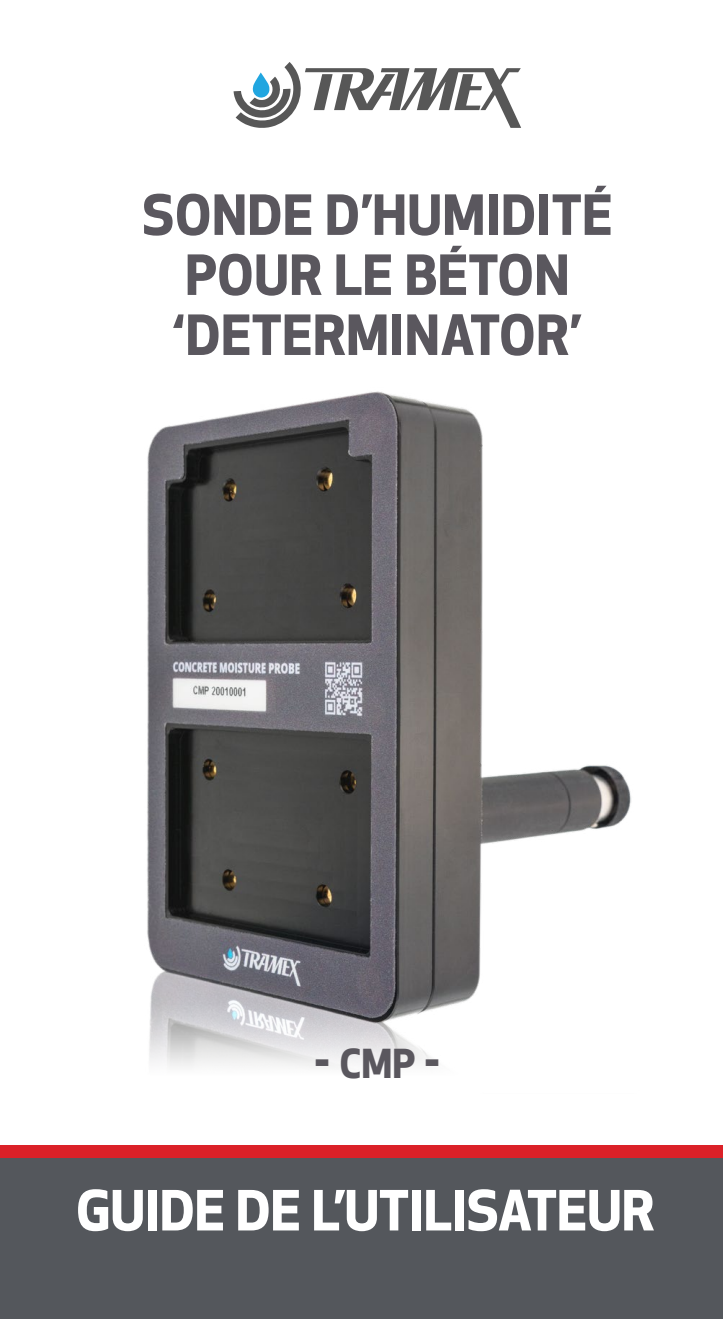
<style>
.page{position:relative;width:723px;height:1319px;background:#fff}
.page>*{position:absolute;margin:0;border:0;box-sizing:border-box;transform-origin:0 0}
.t1{font:700 54px/60px "Apex New";letter-spacing:.01em;color:#5a575e;text-align:center}
.t2{font:700 54px "Apex New";color:#fff}
.t3{font:700 39px "Apex New";color:#5a575e}
.s1{font-size:48px}
</style>
<div class="page">
<div style="left:0;top:1157px;width:722px;height:161px;background:#54575c"></div>
<img style="left:147px;top:391px;width:484px;height:676px">
<div style="left:0;top:1145px;width:722px;height:12px;background:#db2128"></div>
<svg style="left:233px;top:62px;width:288px;height:66px"></svg>
<p class="t1" style="left:142px;top:186px;width:472px">SONDE D’HUMIDITÉ<br>POUR LE BÉTON ‘DETERMINATOR’</p>
<p class="t3" style="left:315px;top:1040px;width:127px"><span class="s1">-</span> CMP <span class="s1">-</span></p>
<p class="t2" style="left:76px;top:1178px;width:580px">GUIDE DE L’UTILISATEUR</p>
</div>
